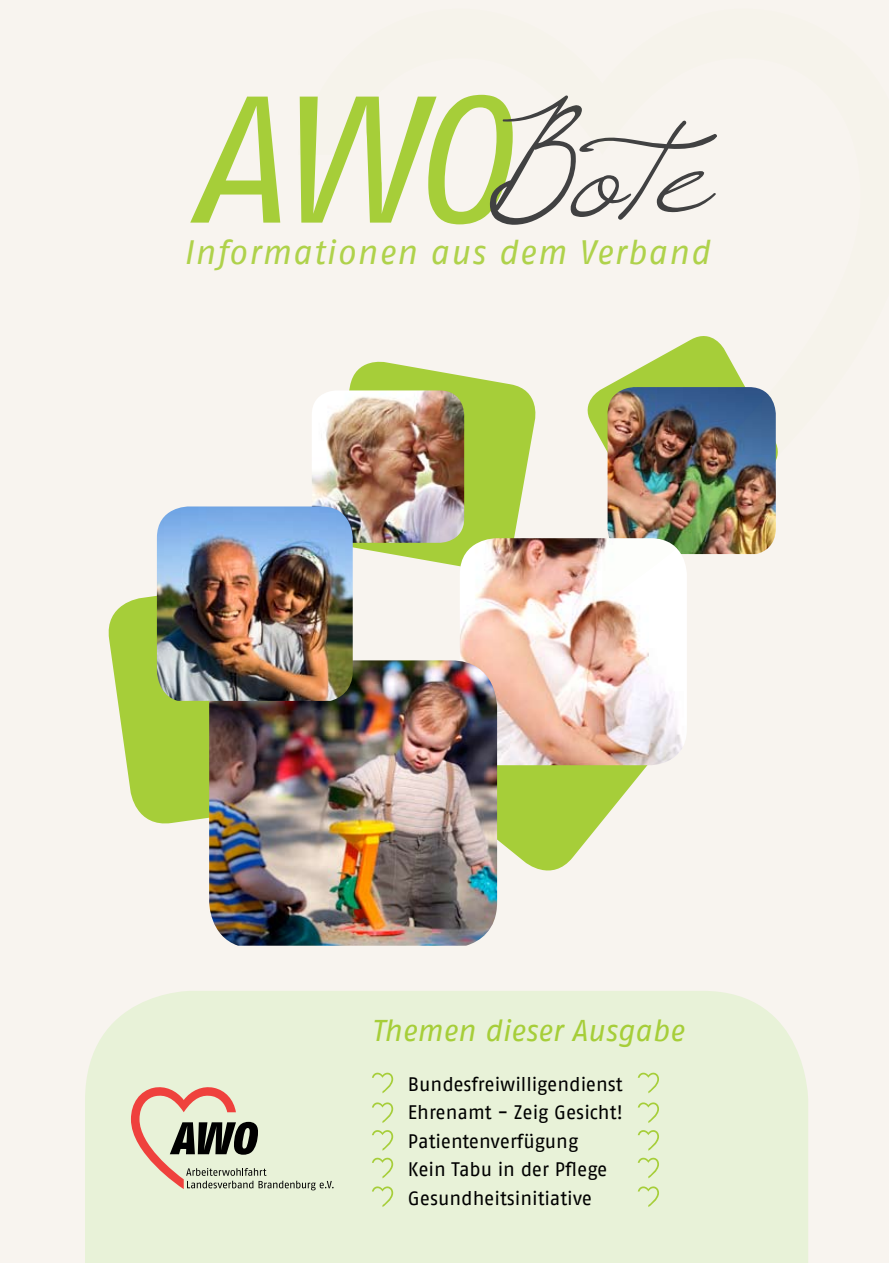
<style>
.page{position:relative;width:889px;height:1263px;background:#f8f4ef}
.page>*{position:absolute;margin:0;border:0;box-sizing:border-box;transform-origin:0 0}
.t1{font:205.2px "Windsong";color:#414142}
.t2{font:italic 180px "AWO Fago Office";color:#a6ce39}
.t3{font:italic 33.75px "AWO Fago Office";letter-spacing:.035em;color:#afd24b}
.t4{font:italic 30px "AWO Fago Office";letter-spacing:-.005em;color:#a6ce39}
.t5{font:19.5px/28.5px "AWO Fago Office";color:#000}
</style>
<div class="page">
<svg style="left:108px;top:591px;width:101px;height:233px;fill:#a6ce39"></svg>
<svg style="left:497px;top:765px;width:151px;height:118px;fill:#a6ce39"></svg>
<img style="left:460px;top:603px;width:227px;height:162px">
<img style="left:209px;top:660px;width:288px;height:286px">
<div style="left:85px;top:991px;width:723px;height:272px;background:#e8f2d8"></div>
<svg style="left:131px;top:1085px;width:202px;height:105px;background:#cec7b2"></svg>
<svg style="left:372px;top:1072px;width:21px;height:21px"></svg>
<svg style="left:372px;top:1102px;width:21px;height:21px"></svg>
<svg style="left:372px;top:1130px;width:21px;height:21px"></svg>
<svg style="left:372px;top:1157px;width:21px;height:21px"></svg>
<svg style="left:372px;top:1186px;width:21px;height:21px"></svg>
<img style="left:349px;top:336px;width:429px;height:267px">
<img style="left:312px;top:390px;width:152px;height:153px">
<img style="left:157px;top:506px;width:196px;height:195px">
<svg style="left:638px;top:1072px;width:21px;height:21px"></svg>
<svg style="left:638px;top:1102px;width:21px;height:21px"></svg>
<svg style="left:638px;top:1130px;width:21px;height:21px"></svg>
<svg style="left:638px;top:1157px;width:21px;height:21px"></svg>
<svg style="left:638px;top:1186px;width:21px;height:21px"></svg>
<h2 class="t2" style="left:187px;top:58px;width:325px">AWO</h2>
<h1 class="t1" style="left:484px;top:24px;width:222px;rotate:-1deg">Bote</h1>
<h3 class="t3" style="left:183px;top:233px;width:528px">Informationen aus dem Verband</h3>
<h3 class="t4" style="left:371px;top:1013px;width:314px">Themen dieser Ausgabe</h3>
<p class="t5" style="left:408px;top:1070px;width:217px">Bundesfreiwilligendienst<br>Ehrenamt - Zeig Gesicht!<br>Patientenverfügung<br>Kein Tabu in der Pflege<br>Gesundheitsinitiative</p>
</div>
